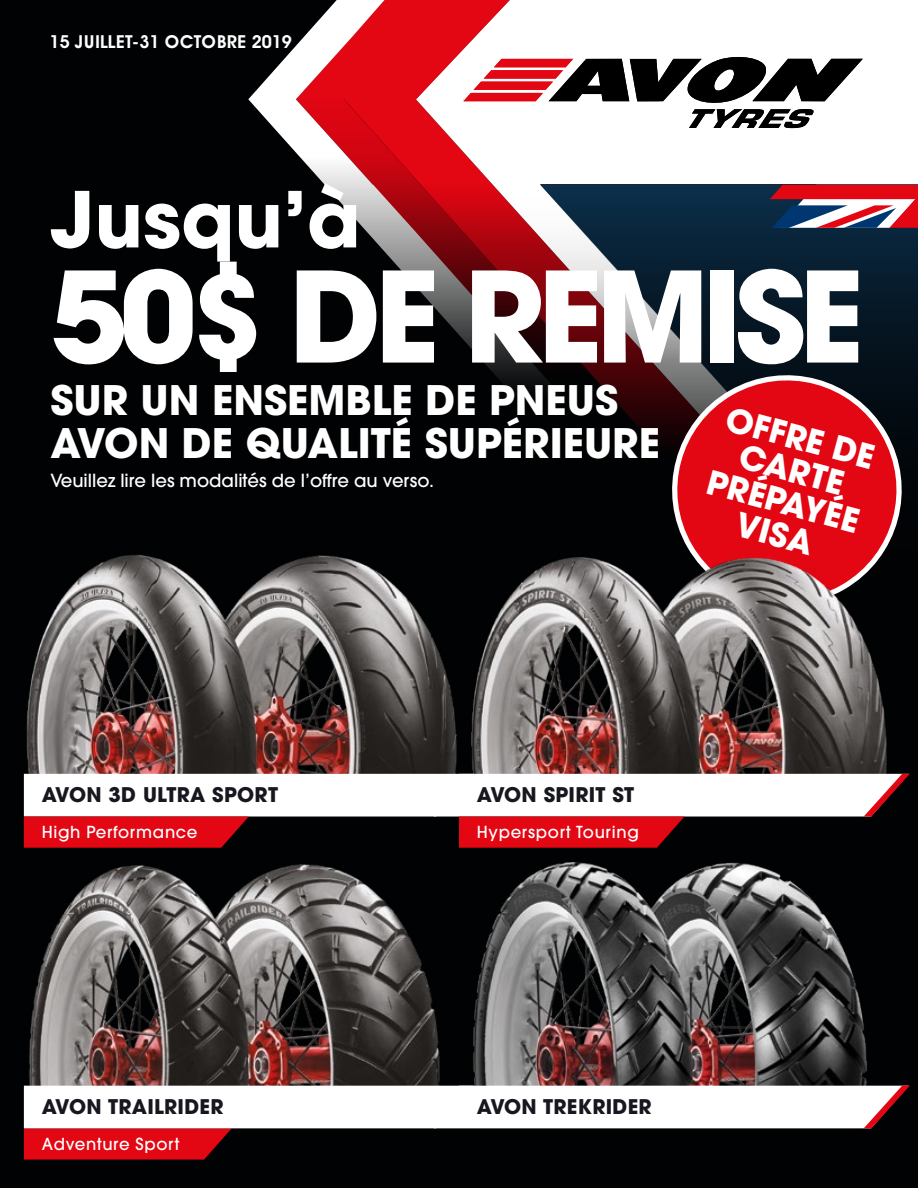
<style>
.page{position:relative;width:918px;height:1188px;background:#010203}
.page>*{position:absolute;margin:0;border:0;box-sizing:border-box;transform-origin:0 0}
.t1{font:700 124.5px "Avant Garde";letter-spacing:-.06em;color:#fff}
.t2{font:700 76.5px "Avant Garde";color:#fff}
.t3{font:700 40.5px/43.5px "Avant Garde";color:#fff}
.t4{font:700 33px/33px "Avant Garde";color:#fff;text-align:center}
.t5{font:700 20.1px "Avant Garde";letter-spacing:.015em;color:#171720}
.t6{font:500 18px "Avant Garde";color:#fff}
.t7{font:600 18px "Avant Garde";color:#fff}
.t8{font:500 16.5px "Avant Garde";letter-spacing:.04em;color:#fff}
</style>
<div class="page">
<div style="left:846px;top:0;width:72px;height:184px;background:#fff"></div>
<div style="left:596px;top:128px;width:250px;height:57px;background:#fff"></div>
<svg style="left:564px;top:185px;width:354px;height:260px;background:#222936"></svg>
<svg style="left:564px;top:0;width:299px;height:128px"></svg>
<svg style="left:248px;top:0;width:316px;height:386px"></svg>
<svg style="left:770px;top:185px;width:148px;height:43px;background:#ae5769"></svg>
<svg style="left:659px;top:362px;width:256px;height:171px;background:#a51822"></svg>
<img style="left:461px;top:533px;width:435px;height:241px">
<img style="left:461px;top:862px;width:435px;height:224px">
<img style="left:24px;top:555px;width:437px;height:219px">
<img style="left:24px;top:864px;width:437px;height:222px">
<svg style="left:24px;top:1086px;width:886px;height:74px"></svg>
<svg style="left:24px;top:774px;width:886px;height:74px"></svg>
<p class="t7" style="left:50px;top:31px;width:244px">15 JUILLET-31 OCTOBRE 2019</p>
<h2 class="t2" style="left:50px;top:170px;width:312px">Jusqu’à</h2>
<h1 class="t1" style="left:50px;top:236px;width:816px">50$ DE REMISE</h1>
<h3 class="t3" style="left:50px;top:378px;width:611px">SUR UN ENSEMBLE DE PNEUS<br>AVON DE QUALITÉ SUPÉRIEURE</h3>
<h3 class="t4" style="left:729px;top:401px;width:158px;rotate:15deg">OFFRE DE<br>CARTE<br>PRÉPAYÉE<br>VISA</h3>
<p class="t6" style="left:50px;top:470px;width:385px">Veuillez lire les modalités de l’offre au verso.</p>
<p class="t5" style="left:42px;top:782px;width:238px">AVON 3D ULTRA SPORT</p>
<p class="t5" style="left:477px;top:782px;width:159px">AVON SPIRIT ST</p>
<p class="t8" style="left:42px;top:822px;width:157px">High Performance</p>
<p class="t8" style="left:477px;top:822px;width:164px">Hypersport Touring</p>
<p class="t5" style="left:42px;top:1094px;width:183px">AVON TRAILRIDER</p>
<p class="t5" style="left:477px;top:1094px;width:176px">AVON TREKRIDER</p>
<p class="t8" style="left:42px;top:1134px;width:139px">Adventure Sport</p>
</div>
